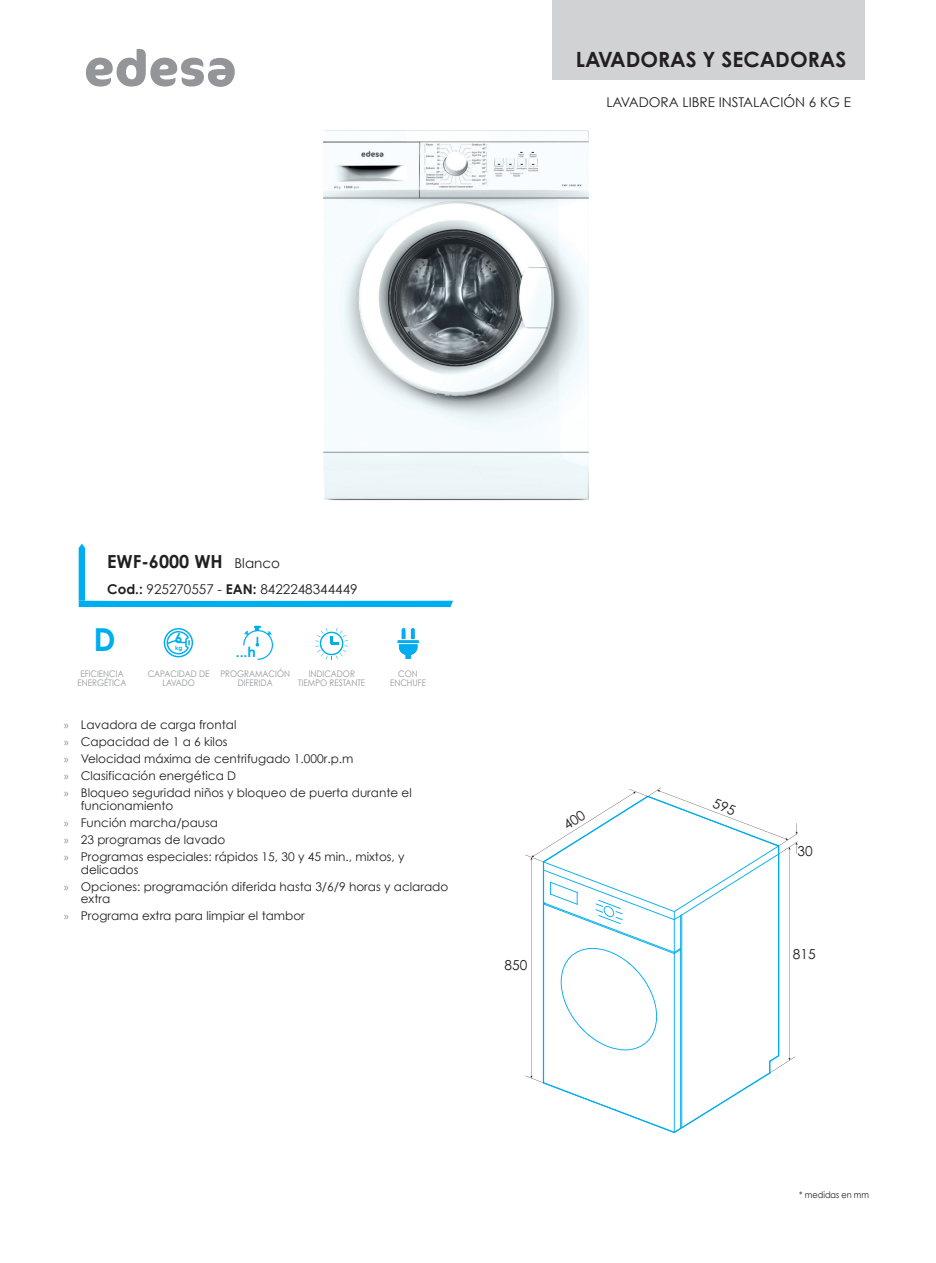
<style>
.page{position:relative;width:936px;height:1263px;background:#fff}
.page>*{position:absolute;margin:0;border:0;box-sizing:border-box;transform-origin:0 0}
.t1{font:700 31.65px "Century Gothic Pro";color:#00aeef}
.t2{font:700 21px "Century Gothic Pro";color:#231f20}
.t3{font:700 18px "Century Gothic";color:#231f20}
.t4{font:700 13.95px "Century Gothic Pro";color:#00aeef}
.t5{font:700 13.8px "Century Gothic Pro";color:#00aeef}
.t6{font:13.65px "Century Gothic";color:#231f20}
.t7{font:13.5px "Century Gothic";color:#231f20}
.t8{font:12px/17px "Century Gothic";color:#231f20}
.t9{font:9px/9px "Century Gothic";color:#939598;text-align:center;scale:.9 1}
.t10{font:9px "Century Gothic";color:#231f20;scale:.9 1}
.t11{font:700 6px "Century Gothic Pro";color:#00aeef}
.s1{font-weight:400;font-size:13.5px}
.s2{font-weight:700}
.s3{font-family:"Myriad Pro";color:#939598}
</style>
<div class="page">
<svg style="left:86px;top:49px;width:149px;height:38px"></svg>
<svg style="left:79px;top:544px;width:374px;height:63px"></svg>
<img style="left:323px;top:130px;width:266px;height:371px">
<svg style="left:397px;top:628px;width:22px;height:31px"></svg>
<svg style="left:315px;top:628px;width:33px;height:32px"></svg>
<svg style="left:243px;top:626px;width:30px;height:34px"></svg>
<svg style="left:164px;top:628px;width:29px;height:29px"></svg>
<div style="left:552px;top:0;width:313px;height:80px;background:#d1d2d4"></div>
<svg style="left:525px;top:788px;width:272px;height:345px"></svg>
<h2 class="t2" style="left:576px;top:46px;width:272px">LAVADORAS Y SECADORAS</h2>
<p class="t7" style="left:606px;top:94px;width:246px">LAVADORA LIBRE INSTALACIÓN 6 KG E</p>
<h3 class="t3" style="left:107px;top:550px;width:174px">EWF-6000 WH <span class="s1">Blanco</span></h3>
<p class="t7" style="left:107px;top:581px;width:252px"><span class="s2">Cod.:</span> 925270557 - <span class="s2">EAN:</span> 8422248344449</p>
<h1 class="t1" style="left:93px;top:620px;width:24px">D</h1>
<p class="t5" style="left:175px;top:630px;width:9px">6</p>
<p class="t11" style="left:175px;top:644px;width:9px">kg</p>
<p class="t4" style="left:236px;top:644px;width:22px">...h</p>
<p class="t9" style="left:78px;top:669px;width:56px">EFICIENCIA<br>ENERGÉTICA</p>
<p class="t9" style="left:148px;top:669px;width:70px">CAPACIDAD DE<br>LAVADO</p>
<p class="t9" style="left:220px;top:669px;width:79px">PROGRAMACIÓN<br>DIFERIDA</p>
<p class="t9" style="left:390px;top:669px;width:42px">CON<br>ENCHUFE</p>
<p class="t9" style="left:298px;top:669px;width:76px">INDICADOR<br>TIEMPO RESTANTE</p>
<p class="t8" style="left:64px;top:716px;width:349px"><span class="s3">»</span> Lavadora de carga frontal<br><span class="s3">»</span> Capacidad de 1 a 6 kilos<br><span class="s3">»</span> Velocidad máxima de centrifugado 1.000r.p.m<br><span class="s3">»</span> Clasificación energética D<br><span class="s3">»</span> Bloqueo seguridad niños y bloqueo de puerta durante el</p>
<p class="t8" style="left:64px;top:797px;width:342px;text-indent:17px">funcionamiento<br><span class="s3">»</span> Función marcha/pausa<br><span class="s3">»</span> 23 programas de lavado<br><span class="s3">»</span> Programas especiales: rápidos 15, 30 y 45 min., mixtos, y</p>
<p class="t8" style="left:64px;top:860px;width:386px;text-indent:17px">delicados<br><span class="s3">»</span> Opciones: programación diferida hasta 3/6/9 horas y aclarado</p>
<p class="t8" style="left:64px;top:890px;width:242px;text-indent:17px">extra<br><span class="s3">»</span> Programa extra para limpiar el tambor</p>
<p class="t6" style="left:504px;top:956px;width:24px">850</p>
<p class="t6" style="left:797px;top:843px;width:17px">30</p>
<p class="t6" style="left:792px;top:946px;width:24px">815</p>
<p class="t10" style="left:799px;top:1189px;width:79px">* medidas en mm</p>
</div>
